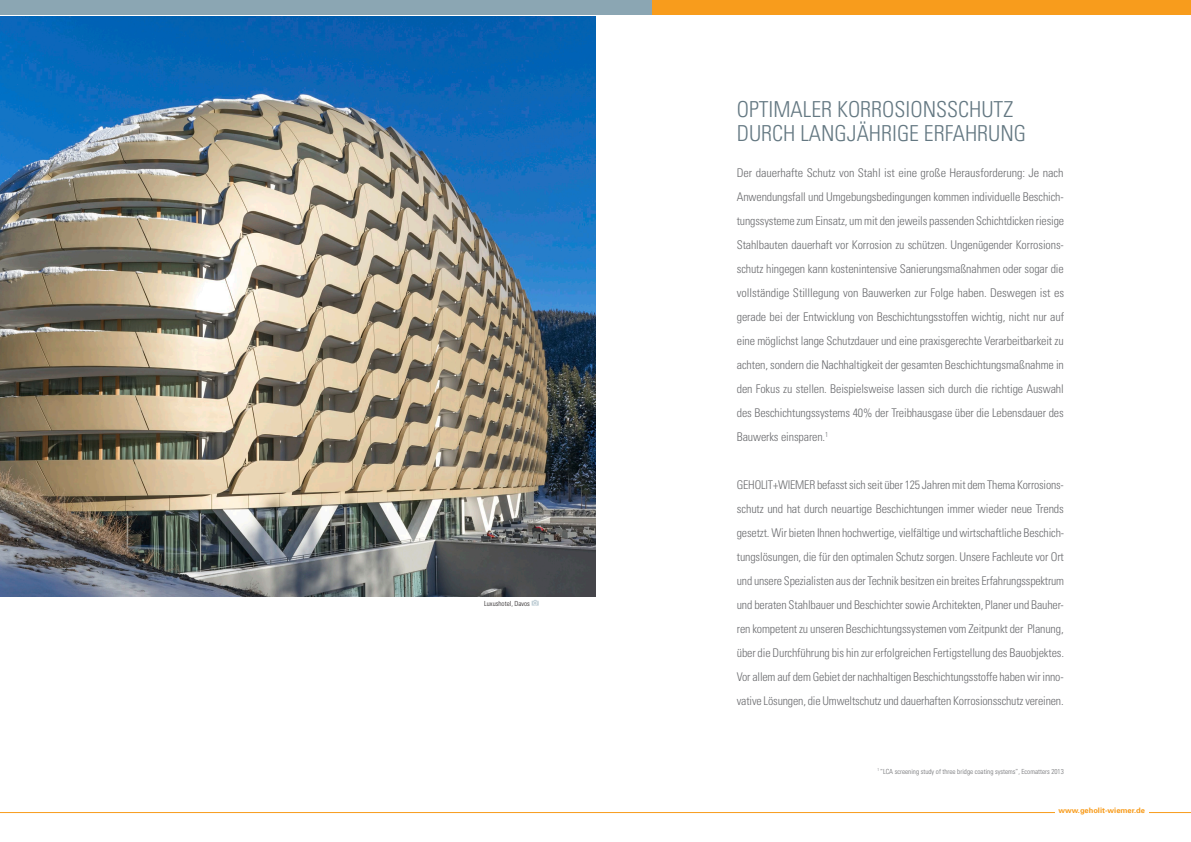
<style>
.page{position:relative;width:1191px;height:842px;background:#fff}
.page>*{position:absolute;margin:0;border:0;box-sizing:border-box;transform-origin:0 0}
.t1{font:300 condensed 22px/24px "Univers";color:#647882}
.t2{font:300 condensed 12px/24px "Univers";letter-spacing:-.01em;color:#6c6d70;text-align:justify}
.t3{font:700 7.5px "Univers";color:#f89c1c}
.t4{font:300 condensed 7px "Univers";color:#6c6d70}
.t5{font:300 condensed 7px "Univers";color:#231f20}
</style>
<div class="page">
<hr style="left:0;top:812px;width:1191px;height:1px;background:#f89c1c">
<div style="left:1054px;top:801px;width:94px;height:24px;background:#fff"></div>
<img style="left:0;top:16px;width:595px;height:581px">
<svg style="left:0;top:0;width:1191px;height:15px"></svg>
<div style="left:652px;top:0;width:539px;height:14px;background:#f89c1c"></div>
<div style="left:0;top:0;width:651px;height:14px;background:#8ba6b3"></div>
<svg style="left:531px;top:600px;width:8px;height:6px"></svg>
<p class="t5" style="left:484px;top:599px;width:47px">Luxushotel, Davos</p>
<h1 class="t1" style="left:737px;top:97px;width:291px">OPTIMALER KORROSIONSSCHUTZ<br>DURCH LANGJÄHRIGE ERFAHRUNG</h1>
<p class="t2" style="left:737px;top:160px;width:329px">Der dauerhafte Schutz von Stahl ist eine große Herausforderung: Je nach Anwendungsfall und Umgebungsbedingungen kommen individuelle Beschich&shy;tungssysteme zum Einsatz, um mit den jeweils passenden Schichtdicken riesige Stahlbauten dauerhaft vor Korrosion zu schützen. Ungenügender Korrosions&shy;schutz hingegen kann kostenintensive Sanierungsmaßnahmen oder sogar die vollständige Stilllegung von Bauwerken zur Folge haben. Deswegen ist es gerade bei der Entwicklung von Beschichtungsstoffen wichtig, nicht nur auf eine möglichst lange Schutzdauer und eine praxisgerechte Verarbeitbarkeit zu achten, sondern die Nachhaltigkeit der gesamten Beschichtungsmaßnahme in den Fokus zu stellen. Beispielsweise lassen sich durch die richtige Auswahl des Beschichtungssystems 40% der Treibhausgase über die Lebensdauer des Bauwerks einsparen.<sup>1</sup></p>
<p class="t2" style="left:737px;top:472px;width:329px">GEHOLIT+WIEMER befasst sich seit über 125 Jahren mit dem Thema Korrosions&shy;schutz und hat durch neuartige Beschichtungen immer wieder neue Trends gesetzt. Wir bieten Ihnen hochwertige, vielfältige und wirtschaftliche Beschich&shy;tungslösungen, die für den optimalen Schutz sorgen. Unsere Fachleute vor Ort und unsere Spezialisten aus der Technik besitzen ein breites Erfahrungsspektrum und beraten Stahlbauer und Beschichter sowie Architekten, Planer und Bauher&shy;ren kompetent zu unseren Beschichtungssystemen vom Zeitpunkt der Planung, über die Durchführung bis hin zur erfolgreichen Fertigstellung des Bauobjektes.<br>Vor allem auf dem Gebiet der nachhaltigen Beschichtungsstoffe haben wir inno&shy;vative Lösungen, die Umweltschutz und dauerhaften Korrosionsschutz vereinen.</p>
<p class="t4" style="left:877px;top:767px;width:188px"><sup>1</sup> “LCA screening study of three bridge coating systems”, Ecomatters 2013</p>
<p class="t3" style="left:1058px;top:806px;width:88px">www.geholit-wiemer.de</p>
</div>
